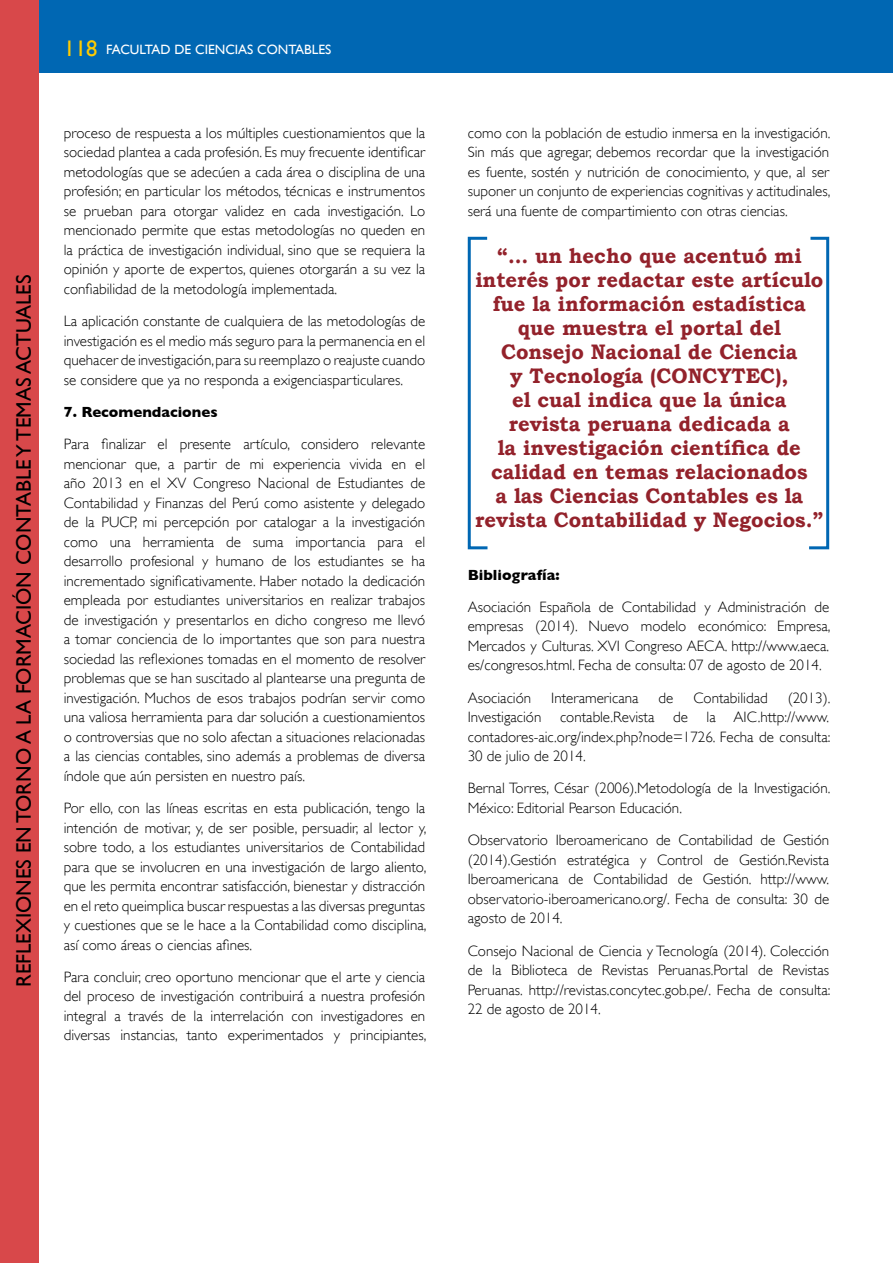
<style>
.page{position:relative;width:893px;height:1263px;background:#fff}
.page>*{position:absolute;margin:0;border:0;box-sizing:border-box;transform-origin:0 0}
.t1{font:700 21px/24px "Bookman Old Style";color:#93222b;text-align:center;scale:.96 1}
.t2{font:21px "Gill Sans";color:#000}
.t3{font:300 15px/19.5px "Gill Sans";color:#000;text-align:justify}
.t4{font:700 15px "Gill Sans";color:#000}
.t5{font:13.5px "Gill Sans";color:#fff}
.s1{font-size:22.5px;color:#ffcb00}
</style>
<div class="page">
<div style="left:0;top:0;width:893px;height:72px;background:#0067b3"></div>
<div style="left:468px;top:237px;width:21px;height:312px;border:3px solid #0067b3"></div>
<svg style="left:809px;top:236px;width:21px;height:314px"></svg>
<div style="left:0;top:0;width:39px;height:1263px;background:#d8484a"></div>
<h1 class="t2" style="left:11px;top:987px;width:714px;rotate:-90deg">REFLEXIONES EN TORNO A LA FORMACIÓN CONTABLE Y TEMAS ACTUALES</h1>
<p class="t5" style="left:64px;top:41px;width:269px"><span class="s1">118</span> FACULTAD DE CIENCIAS CONTABLES</p>
<p class="t3" style="left:64px;top:123px;width:363px">proceso de respuesta a los múltiples cuestionamientos que la sociedad plantea a cada profesión. Es muy frecuente identificar metodologías que se adecúen a cada área o disciplina de una profesión; en particular los métodos, técnicas e instrumentos se prueban para otorgar validez en cada investigación. Lo mencionado permite que estas metodologías no queden en la práctica de investigación individual, sino que se requiera la opinión y aporte de expertos, quienes otorgarán a su vez la confiabilidad de la metodología implementada.</p>
<p class="t3" style="left:64px;top:311px;width:363px">La aplicación constante de cualquiera de las metodologías de investigación es el medio más seguro para la permanencia en el quehacer de investigación, para su reemplazo o reajuste cuando se considere que ya no responda a exigenciasparticulares.</p>
<p class="t4" style="left:64px;top:403px;width:155px">7. Recomendaciones</p>
<p class="t3" style="left:64px;top:434px;width:363px">Para finalizar el presente artículo, considero relevante mencionar que, a partir de mi experiencia vivida en el año 2013 en el XV Congreso Nacional de Estudiantes de Contabilidad y Finanzas del Perú como asistente y delegado de la PUCP, mi percepción por catalogar a la investigación como una herramienta de suma importancia para el desarrollo profesional y humano de los estudiantes se ha incrementado significativamente. Haber notado la dedicación empleada por estudiantes universitarios en realizar trabajos de investigación y presentarlos en dicho congreso me llevó a tomar conciencia de lo importantes que son para nuestra sociedad las reflexiones tomadas en el momento de resolver problemas que se han suscitado al plantearse una pregunta de investigación. Muchos de esos trabajos podrían servir como una valiosa herramienta para dar solución a cuestionamientos o controversias que no solo afectan a situaciones relacionadas a las ciencias contables, sino además a problemas de diversa índole que aún persisten en nuestro país.</p>
<p class="t3" style="left:64px;top:798px;width:364px">Por ello, con las líneas escritas en esta publicación, tengo la intención de motivar, y, de ser posible, persuadir, al lector y, sobre todo, a los estudiantes universitarios de Contabilidad para que se involucren en una investigación de largo aliento, que les permita encontrar satisfacción, bienestar y distracción en el reto queimplica buscar respuestas a las diversas preguntas y cuestiones que se le hace a la Contabilidad como disciplina, así como áreas o ciencias afines.</p>
<p class="t3" style="left:64px;top:967px;width:364px">Para concluir, creo oportuno mencionar que el arte y ciencia del proceso de investigación contribuirá a nuestra profesión integral a través de la interrelación con investigadores en diversas instancias, tanto experimentados y principiantes,</p>
<p class="t3" style="left:468px;top:123px;width:364px">como con la población de estudio inmersa en la investigación.<br>Sin más que agregar, debemos recordar que la investigación es fuente, sostén y nutrición de conocimiento, y que, al ser suponer un conjunto de experiencias cognitivas y actitudinales, será una fuente de compartimiento con otras ciencias.</p>
<p class="t1" style="left:475px;top:243px;width:364px">“… un hecho que acentuó mi interés por redactar este artículo fue la información estadística que muestra el portal del<br>Consejo Nacional de Ciencia<br>y Tecnología (CONCYTEC),<br>el cual indica que la única revista peruana dedicada a<br>la investigación científica de calidad en temas relacionados<br>a las Ciencias Contables es la revista Contabilidad y Negocios.”</p>
<p class="t4" style="left:468px;top:566px;width:93px">Bibliografía:</p>
<p class="t3" style="left:468px;top:597px;width:364px">Asociación Española de Contabilidad y Administración de empresas (2014). Nuevo modelo económico: Empresa, Mercados y Culturas. XVI Congreso AECA. http://www.aeca. es/congresos.html. Fecha de consulta: 07 de agosto de 2014.</p>
<p class="t3" style="left:468px;top:688px;width:65px">Asociación</p>
<p class="t3" style="left:551px;top:688px;width:89px">Interamericana</p>
<p class="t3" style="left:658px;top:688px;width:16px">de</p>
<p class="t3" style="left:693px;top:688px;width:76px">Contabilidad</p>
<p class="t3" style="left:468px;top:688px;width:364px;text-indent:320px">(2013).<br>Investigación contable.Revista de la AIC.http://www. contadores-aic.org/index.php?node=1726. Fecha de consulta:<br>30 de julio de 2014.</p>
<p class="t3" style="left:468px;top:779px;width:364px">Bernal Torres, César (2006).Metodología de la Investigación.<br>México: Editorial Pearson Educación.</p>
<p class="t3" style="left:468px;top:830px;width:363px">Observatorio Iberoamericano de Contabilidad de Gestión (2014).Gestión estratégica y Control de Gestión.Revista Iberoamericana de Contabilidad de Gestión. http://www. observatorio-iberoamericano.org/. Fecha de consulta: 30 de agosto de 2014.</p>
<p class="t3" style="left:468px;top:941px;width:364px">Consejo Nacional de Ciencia y Tecnología (2014). Colección de la Biblioteca de Revistas Peruanas.Portal de Revistas Peruanas. http://revistas.concytec.gob.pe/. Fecha de consulta:<br>22 de agosto de 2014.</p>
</div>
